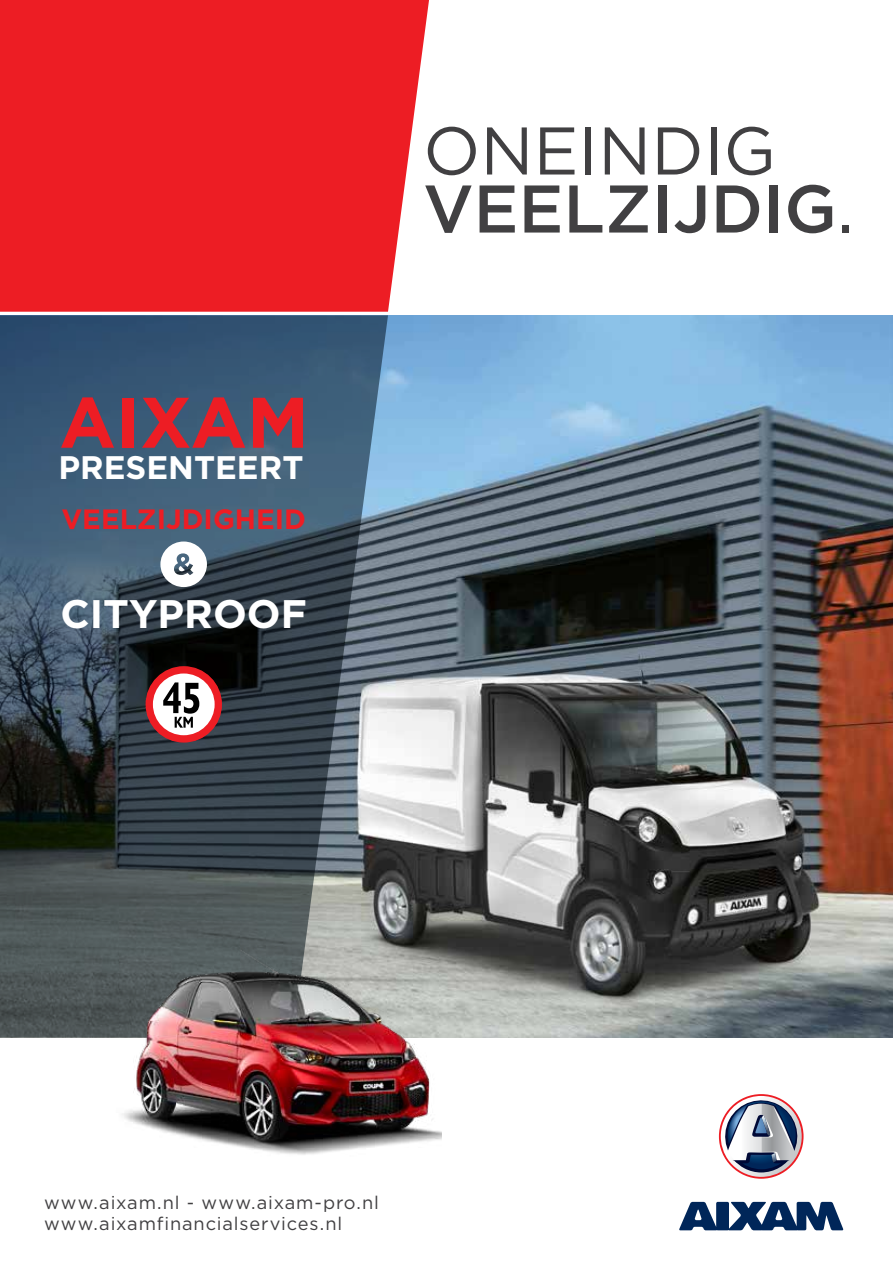
<style>
.page{position:relative;width:893px;height:1263px;background:#fff}
.page>*{position:absolute;margin:0;border:0;box-sizing:border-box;transform-origin:0 0}
.t1{font:700 71.4px "Gotham";color:#ed1d24}
.t2{font:500 67.2px/58.1px "Gotham";color:#414042}
.t3{font:700 39.75px "Gotham";color:#fff}
.t4{font:700 32.55px "Gotham";color:#fff}
.t5{font:700 27.9px "Gotham";color:#ed1d24}
.t6{font:18.3px/21px "Gotham";letter-spacing:.045em;color:#414042}
.s1{font-weight:400}
</style>
<div class="page">
<img style="left:388px;top:316px;width:505px;height:721px">
<div style="left:0;top:0;width:429px;height:312px;background:#ed1d24"></div>
<svg style="left:679px;top:1202px;width:164px;height:28px"></svg>
<svg style="left:718px;top:1095px;width:86px;height:84px"></svg>
<svg style="left:0;top:315px;width:388px;height:722px;background:#415362"></svg>
<svg style="left:160px;top:541px;width:47px;height:46px"></svg>
<img style="left:109px;top:933px;width:332px;height:222px">
<svg style="left:145px;top:665px;width:77px;height:74px"></svg>
<h1 class="t1" style="left:59px;top:375px;width:251px">AIXAM</h1>
<h3 class="t4" style="left:58px;top:445px;width:247px">PRESENTEERT</h3>
<h3 class="t5" style="left:61px;top:501px;width:246px">VEELZIJDIGHEID</h3>
<h3 class="t3" style="left:61px;top:587px;width:248px">CITYPROOF</h3>
<h2 class="t2" style="left:423px;top:121px;width:431px"><span class="s1">ONEINDIG<br></span>VEELZIJDIG<span class="s1">.</span></h2>
<p class="t6" style="left:44px;top:1192px;width:336px">www.aixam.nl - www.aixam-pro.nl www.aixamfinancialservices.nl</p>
</div>
